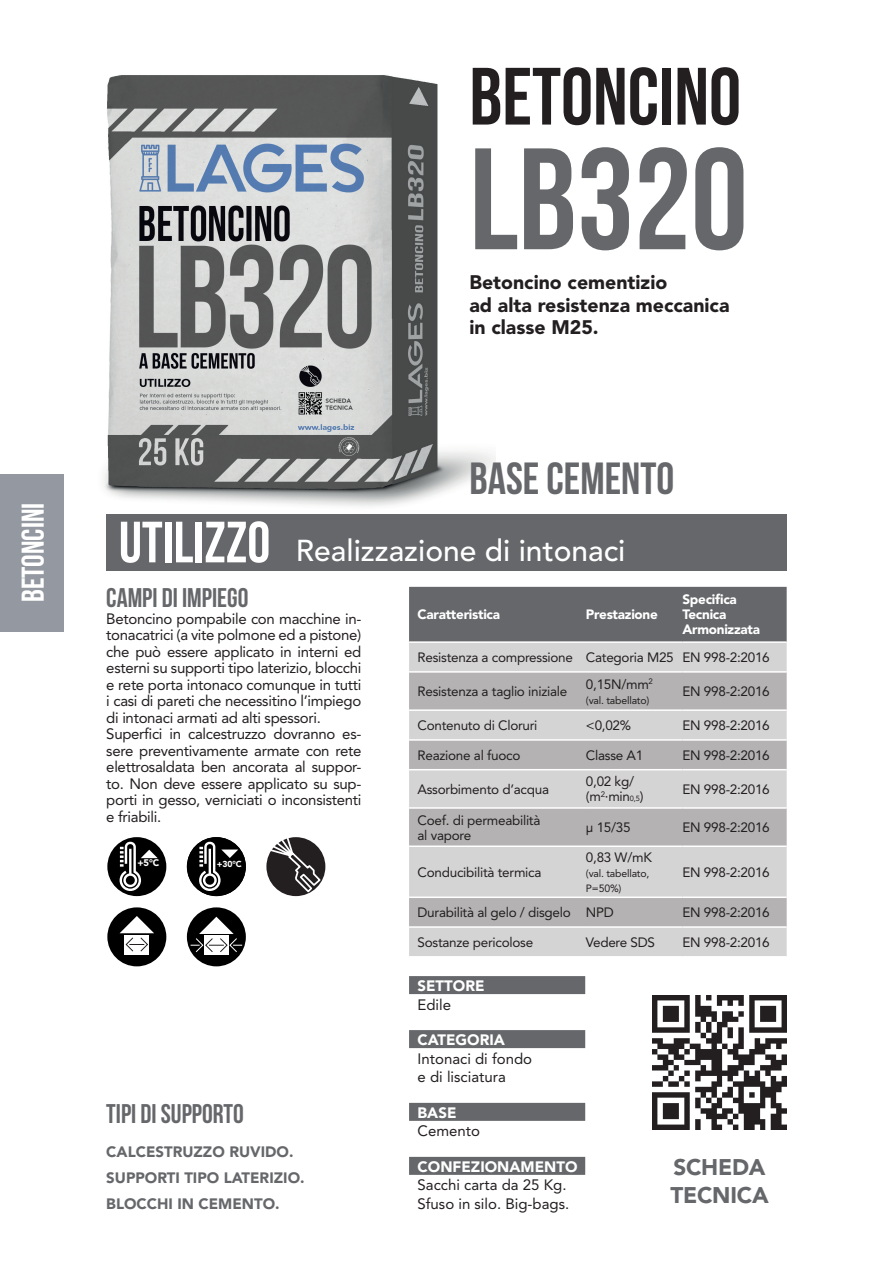
<style>
.page{position:relative;width:893px;height:1263px;background:#fff}
.page>*{position:absolute;margin:0;border:0;box-sizing:border-box;transform-origin:0 0}
.t1{font:144px "Bebas Neue";color:#65676a}
.t2{font:81px "Bebas Neue";color:#231f20}
.t3{font:58.05px "Bebas Neue";color:#fff}
.t4{font:45px "Bebas Neue";color:#65676a}
.t5{font:31.5px "Bebas Neue";color:#fff}
.t6{font:500 30px "Avenir LT Std";color:#fff}
.t7{font:27px "Bebas Neue";color:#65676a}
.t8{font:900 22.5px/28.5px "Avenir LT Std";letter-spacing:-.01em;color:#65676a}
.t9{font:900 19.5px/22.5px "Avenir LT Std";color:#231f20}
.t10{font:15px/16.5px "Avenir LT Std";letter-spacing:-.02em;color:#231f20}
.t11{font:15px/18.8px "Avenir LT Std";color:#231f20}
.t12{font:900 15px/25.8px "Avenir LT Std";color:#65676a}
.t13{font:900 15px "Avenir LT Std";color:#fff}
.t14{font:13.5px/15px "Avenir LT Std";letter-spacing:-.02em;color:#231f20}
.t15{font:900 13.5px/15px "Avenir LT Std";letter-spacing:-.02em;color:#fff}
.t16{font:10.5px/15px "Avenir LT Std";letter-spacing:-.02em;color:#231f20}
.t17{font:900 9.45px "Avenir LT Std";color:#fff}
.t18{font:900 8.7px "Avenir LT Std";color:#fff}
.s1{font-size:7.5px}
</style>
<div class="page">
<img style="left:103px;top:75px;width:392px;height:432px">
<div style="left:106px;top:514px;width:681px;height:57px;background:#65676a"></div>
<div style="left:409px;top:976px;width:176px;height:18px;background:#65676a"></div>
<div style="left:409px;top:1030px;width:176px;height:18px;background:#65676a"></div>
<div style="left:409px;top:1103px;width:176px;height:18px;background:#65676a"></div>
<div style="left:409px;top:1157px;width:176px;height:18px;background:#65676a"></div>
<img style="left:652px;top:995px;width:135px;height:135px">
<div style="left:0;top:474px;width:64px;height:157px;background:#9499a1"></div>
<div style="left:409px;top:587px;width:378px;height:54px;background:#65676a"></div>
<div style="left:409px;top:643px;width:378px;height:313px;background:#d5d4d5"></div>
<svg style="left:409px;top:673px;width:378px;height:253px;background:#c3c2c2"></svg>
<hr style="left:409px;top:671px;width:177px;height:2px;background:#fff">
<hr style="left:586px;top:671px;width:96px;height:2px;background:#fff">
<hr style="left:682px;top:671px;width:105px;height:2px;background:#fff">
<hr style="left:409px;top:709px;width:177px;height:2px;background:#fff">
<hr style="left:586px;top:709px;width:96px;height:2px;background:#fff">
<hr style="left:682px;top:709px;width:105px;height:2px;background:#fff">
<hr style="left:409px;top:739px;width:177px;height:2px;background:#fff">
<hr style="left:586px;top:739px;width:96px;height:2px;background:#fff">
<hr style="left:682px;top:739px;width:105px;height:2px;background:#fff">
<hr style="left:409px;top:769px;width:177px;height:1px;background:#fff">
<hr style="left:586px;top:769px;width:96px;height:1px;background:#fff">
<hr style="left:682px;top:769px;width:105px;height:1px;background:#fff">
<hr style="left:409px;top:845px;width:177px;height:2px;background:#fff">
<hr style="left:586px;top:845px;width:96px;height:2px;background:#fff">
<hr style="left:682px;top:845px;width:105px;height:2px;background:#fff">
<hr style="left:409px;top:896px;width:177px;height:2px;background:#fff">
<hr style="left:586px;top:896px;width:96px;height:2px;background:#fff">
<hr style="left:682px;top:896px;width:105px;height:2px;background:#fff">
<hr style="left:409px;top:926px;width:177px;height:2px;background:#fff">
<hr style="left:586px;top:926px;width:96px;height:2px;background:#fff">
<hr style="left:682px;top:926px;width:105px;height:2px;background:#fff">
<hr style="left:409px;top:807px;width:177px;height:2px;background:#fff">
<hr style="left:586px;top:807px;width:96px;height:2px;background:#fff">
<hr style="left:682px;top:807px;width:105px;height:2px;background:#fff">
<div style="left:266px;top:837px;width:59px;height:59px;background:#231f20;border-radius:50%"></div>
<svg style="left:266px;top:837px;width:56px;height:57px"></svg>
<div style="left:107px;top:837px;width:59px;height:59px;background:#000;border-radius:50%"></div>
<svg style="left:120px;top:840px;width:38px;height:51px"></svg>
<div style="left:187px;top:907px;width:59px;height:59px;background:#000;border-radius:50%"></div>
<div style="left:204px;top:936px;width:25px;height:19px;background:#fff"></div>
<svg style="left:191px;top:917px;width:51px;height:36px"></svg>
<div style="left:107px;top:907px;width:59px;height:59px;background:#000;border-radius:50%"></div>
<div style="left:125px;top:935px;width:24px;height:19px;background:#fff"></div>
<svg style="left:120px;top:916px;width:34px;height:36px"></svg>
<div style="left:187px;top:837px;width:59px;height:59px;background:#000;border-radius:50%"></div>
<svg style="left:199px;top:840px;width:39px;height:51px"></svg>
<h3 class="t5" style="left:16px;top:602px;width:101px;rotate:-90deg">BETONCINI</h3>
<h2 class="t2" style="left:469px;top:52px;width:273px">BETONCINO</h2>
<h1 class="t1" style="left:469px;top:120px;width:280px">LB320</h1>
<h3 class="t9" style="left:469px;top:271px;width:262px">Betoncino cementizio<br>ad alta resistenza meccanica in classe M25.</h3>
<h3 class="t3" style="left:119px;top:510px;width:153px">UTILIZZO</h3>
<h3 class="t4" style="left:469px;top:454px;width:206px">BASE CEMENTO</h3>
<h3 class="t6" style="left:296px;top:533px;width:331px">Realizzazione di intonaci</h3>
<h3 class="t7" style="left:106px;top:583px;width:144px">CAMPI DI IMPIEGO</h3>
<p class="t10" style="left:106px;top:610px;width:257px">Betoncino pompabile con macchine in&shy;tonacatrici (a vite polmone ed a pistone) che può essere applicato in interni ed esterni su supporti tipo laterizio, blocchi e rete porta intonaco comunque in tutti i casi di pareti che necessitino l’impiego di intonaci armati ad alti spessori.<br>Superfici in calcestruzzo dovranno es&shy;sere preventivamente armate con rete elettrosaldata ben ancorata al suppor&shy;to. Non deve essere applicato su sup&shy;porti in gesso, verniciati o inconsistenti e friabili.</p>
<p class="t17" style="left:137px;top:857px;width:23px">+5°C</p>
<p class="t18" style="left:217px;top:858px;width:27px">+30°C</p>
<h3 class="t7" style="left:106px;top:1099px;width:139px">TIPI DI SUPPORTO</h3>
<p class="t12" style="left:106px;top:1139px;width:200px">CALCESTRUZZO RUVIDO.<br>SUPPORTI TIPO LATERIZIO.<br>BLOCCHI IN CEMENTO.</p>
<p class="t15" style="left:682px;top:592px;width:79px">Specifica<br>Tecnica<br>Armonizzata</p>
<p class="t14" style="left:418px;top:650px;width:354px">Resistenza a compressione Categoria M25 EN 998-2:2016</p>
<p class="t14" style="left:418px;top:684px;width:151px">Resistenza a taglio iniziale</p>
<p class="t15" style="left:418px;top:607px;width:84px">Caratteristica</p>
<p class="t15" style="left:586px;top:607px;width:73px">Prestazione</p>
<p class="t14" style="left:586px;top:676px;width:68px">0,15N/mm<sup>2</sup></p>
<p class="t16" style="left:586px;top:692px;width:65px">(val. tabellato)</p>
<p class="t14" style="left:682px;top:684px;width:89px">EN 998-2:2016</p>
<p class="t14" style="left:418px;top:718px;width:121px">Contenuto di Cloruri</p>
<p class="t14" style="left:586px;top:718px;width:47px">&lt;0,02%</p>
<p class="t14" style="left:682px;top:718px;width:89px">EN 998-2:2016</p>
<p class="t14" style="left:418px;top:748px;width:104px">Reazione al fuoco</p>
<p class="t14" style="left:586px;top:748px;width:59px">Classe A1</p>
<p class="t14" style="left:682px;top:748px;width:89px">EN 998-2:2016</p>
<p class="t14" style="left:418px;top:782px;width:133px">Assorbimento d’acqua</p>
<p class="t14" style="left:586px;top:774px;width:59px">0,02 kg/ (m<sup>2</sup>∙min<span class="s1">0,5</span>)</p>
<p class="t14" style="left:682px;top:782px;width:89px">EN 998-2:2016</p>
<p class="t14" style="left:418px;top:813px;width:124px">Coef. di permeabilità al vapore</p>
<p class="t14" style="left:586px;top:820px;width:46px">μ 15/35</p>
<p class="t14" style="left:682px;top:820px;width:89px">EN 998-2:2016</p>
<p class="t14" style="left:418px;top:865px;width:125px">Conducibilità termica</p>
<p class="t14" style="left:586px;top:850px;width:67px">0,83 W/mK</p>
<p class="t16" style="left:586px;top:866px;width:65px">(val. tabellato,<br>P=50%)</p>
<p class="t14" style="left:682px;top:865px;width:89px">EN 998-2:2016</p>
<p class="t14" style="left:418px;top:905px;width:198px">Durabilità al gelo / disgelo NPD</p>
<p class="t14" style="left:682px;top:905px;width:89px">EN 998-2:2016</p>
<p class="t14" style="left:418px;top:935px;width:117px">Sostanze pericolose</p>
<p class="t14" style="left:586px;top:935px;width:71px">Vedere SDS</p>
<p class="t14" style="left:682px;top:935px;width:89px">EN 998-2:2016</p>
<p class="t13" style="left:418px;top:976px;width:68px">SETTORE</p>
<p class="t10" style="left:418px;top:996px;width:35px">Edile</p>
<p class="t13" style="left:418px;top:1030px;width:89px">CATEGORIA</p>
<p class="t11" style="left:418px;top:1049px;width:116px">Intonaci di fondo e di lisciatura</p>
<p class="t13" style="left:418px;top:1103px;width:40px">BASE</p>
<p class="t11" style="left:418px;top:1122px;width:64px">Cemento</p>
<p class="t13" style="left:418px;top:1157px;width:161px">CONFEZIONAMENTO</p>
<p class="t11" style="left:418px;top:1176px;width:153px">Sacchi carta da 25 Kg.<br>Sfuso in silo. Big-bags.</p>
<h3 class="t8" style="left:670px;top:1152px;width:100px">SCHEDA<br>TECNICA</h3>
</div>
